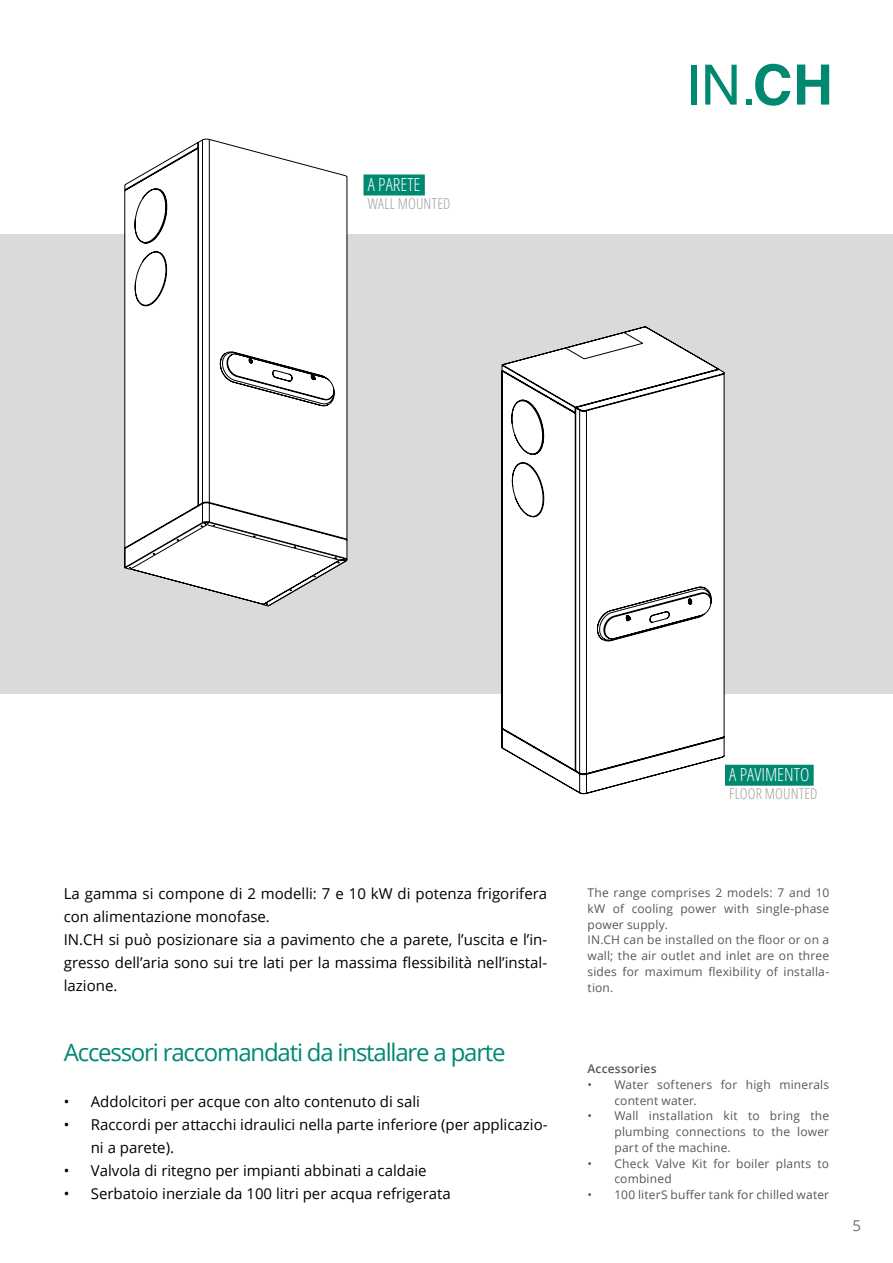
<style>
.page{position:relative;width:893px;height:1263px;background:#fff}
.page>*{position:absolute;margin:0;border:0;box-sizing:border-box;transform-origin:0 0}
.t1{font:24px "Open Sans";letter-spacing:-.05em;color:#008871}
.t2{font:300 condensed 18px "Open Sans";color:#fff}
.t3{font:15px/23px "Open Sans";color:#000}
.t4{font:300 condensed 15px "Open Sans";letter-spacing:.01em;color:#9d9d9c}
.t5{font:15px "Open Sans";color:#706f6f}
.t6{font:12px/15.8px "Open Sans";letter-spacing:.015em;color:#575756}
.t7{font:600 12px "Open Sans";letter-spacing:.015em;color:#575756}
</style>
<div class="page">
<div style="left:691px;top:65px;width:5px;height:40px;background:#008871"></div>
<svg style="left:705px;top:65px;width:32px;height:40px"></svg>
<svg style="left:746px;top:64px;width:44px;height:42px"></svg>
<svg style="left:797px;top:65px;width:32px;height:40px"></svg>
<div style="left:0;top:234px;width:893px;height:459px;background:#dadada"></div>
<svg style="left:124px;top:141px;width:223px;height:466px"></svg>
<div style="left:363px;top:174px;width:62px;height:21px;background:#008871"></div>
<svg style="left:501px;top:326px;width:224px;height:469px"></svg>
<div style="left:725px;top:765px;width:89px;height:21px;background:#008871"></div>
<p class="t2" style="left:368px;top:172px;width:54px">A PARETE</p>
<p class="t4" style="left:368px;top:194px;width:84px">WALL MOUNTED</p>
<p class="t2" style="left:729px;top:763px;width:82px">A PAVIMENTO</p>
<p class="t4" style="left:729px;top:784px;width:90px">FLOOR MOUNTED</p>
<p class="t3" style="left:64px;top:882px;width:485px">La gamma si compone di 2 modelli: 7 e 10 kW di potenza frigorifera con alimentazione monofase.<br>IN.CH si può posizionare sia a pavimento che a parete, l’uscita e l’in&shy;gresso dell’aria sono sui tre lati per la massima flessibilità nell’instal&shy;lazione.</p>
<p class="t6" style="left:587px;top:884px;width:243px">The range comprises 2 models: 7 and 10 kW of cooling power with single-phase power supply.<br>IN.CH can be installed on the floor or on a wall; the air outlet and inlet are on three sides for maximum flexibility of installa&shy;tion.</p>
<h1 class="t1" style="left:64px;top:1036px;width:443px">Accessori raccomandati da installare a parte</h1>
<p class="t3" style="left:64px;top:1090px;width:358px">• Addolcitori per acque con alto contenuto di sali</p>
<p class="t3" style="left:91px;top:1113px;width:458px;text-indent:-27px">• Raccordi per attacchi idraulici nella parte inferiore (per applicazio&shy;ni a parete).</p>
<p class="t3" style="left:64px;top:1159px;width:364px">• Valvola di ritegno per impianti abbinati a caldaie</p>
<p class="t3" style="left:64px;top:1182px;width:389px">• Serbatoio inerziale da 100 litri per acqua refrigerata</p>
<p class="t7" style="left:587px;top:1060px;width:71px">Accessories</p>
<p class="t6" style="left:614px;top:1076px;width:216px;text-indent:-27px">• Water softeners for high minerals content water.</p>
<p class="t6" style="left:614px;top:1108px;width:216px;text-align:justify;text-indent:-27px">• Wall installation kit to bring the plumbing connections to the lower part of the machine.</p>
<p class="t6" style="left:614px;top:1155px;width:216px;text-indent:-27px">• Check Valve Kit for boiler plants to combined</p>
<p class="t6" style="left:587px;top:1186px;width:243px">• 100 literS buffer tank for chilled water</p>
<p class="t5" style="left:852px;top:1215px;width:10px">5</p>
</div>
